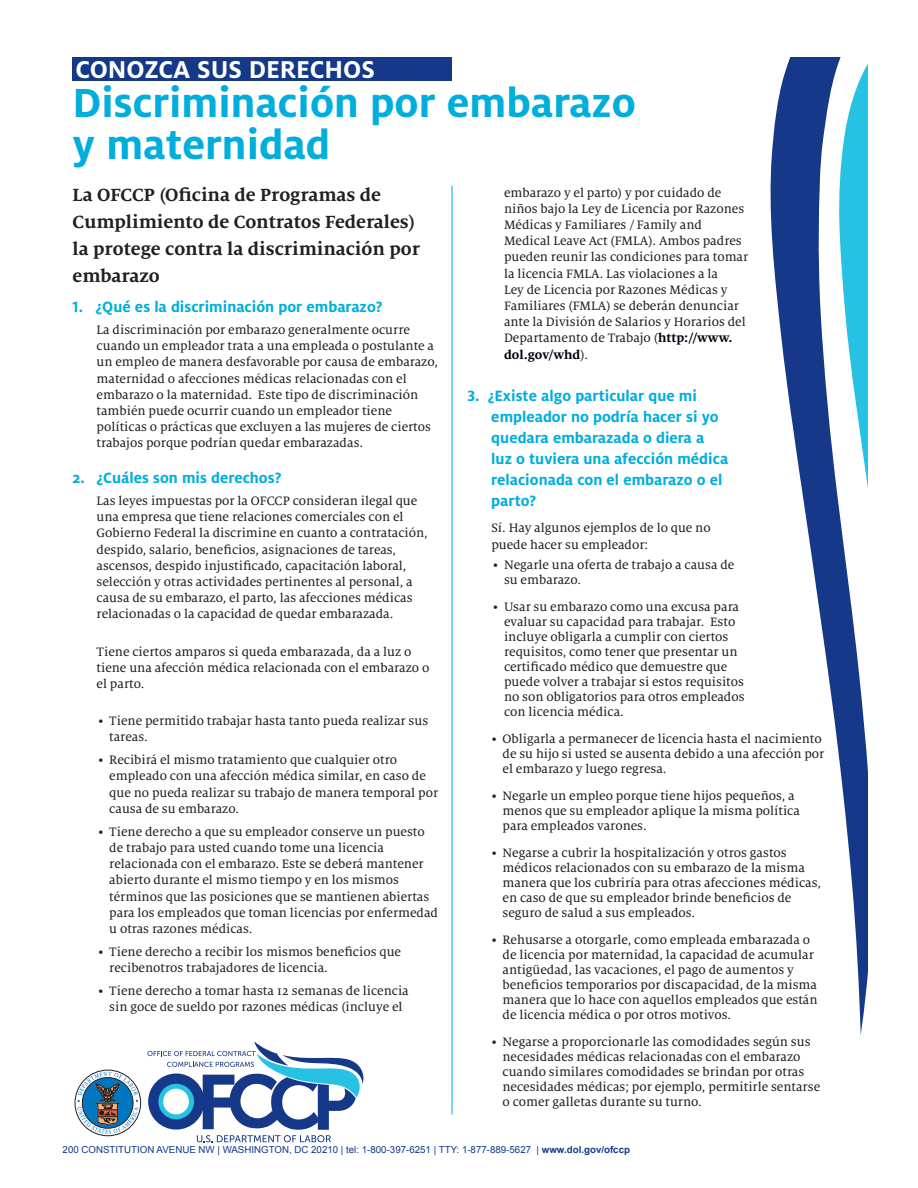
<style>
.page{position:relative;width:918px;height:1188px;background:#fff}
.page>*{position:absolute;margin:0;border:0;box-sizing:border-box;transform-origin:0 0}
.t1{font:700 45px/42px "Milo OT";color:#00aedc}
.t2{font:700 27px "Milo OT";color:#fff}
.t3{font:700 19.5px/27px "Milo Serif OT";color:#231f20}
.t4{font:700 16.5px/21px "Milo OT";color:#00aedc}
.BUllets{font:13.5px "Milo Serif OT Text";color:#231f20}
.TABS_Body_text{font:13.5px "Milo Serif OT Text";color:#231f20}
.BUllets-2{font:700 13.5px "Milo Serif OT";color:#00000c}
.t5{font:9.75px "Arial";color:#153889}
.s1{font-family:"Milo Serif OT";font-weight:700;color:#00000c}
.s2{font-family:"Milo Serif OT Text";font-weight:400;color:#231f20}
.s3{font-style:inherit}
.s4{font-weight:700}
</style>
<div class="page">
<svg style="left:770px;top:57px;width:98px;height:978px"></svg>
<div style="left:73px;top:56px;width:379px;height:25px;background:#153889"></div>
<hr style="left:452px;top:186px;width:1px;height:929px;background:#00aedc">
<div style="left:75px;top:1070px;width:66px;height:66px;border:1px solid #231f20;border-radius:50%"></div>
<svg style="left:78px;top:1072px;width:60px;height:62px"></svg>
<svg style="left:147px;top:1041px;width:216px;height:101px"></svg>
<h1 class="t2" style="left:76px;top:54px;width:301px">CONOZCA SUS DERECHOS</h1>
<h1 class="t1" style="left:73px;top:82px;width:565px">Discriminación por embarazo y maternidad</h1>
<h2 class="t3" style="left:73px;top:182px;width:349px">La OFCCP (Oficina de Programas de<br>Cumplimiento de Contratos Federales) la protege contra la discriminación por embarazo</h2>
<h3 class="t4" style="left:73px;top:297px;width:312px">1. ¿Qué es la discriminación por embarazo?</h3>
<p class="TABS_Body_text" style="left:97px;top:322px;width:315px">La discriminación por embarazo generalmente ocurre</p>
<p class="TABS_Body_text" style="left:97px;top:339px;width:339px">cuando un empleador trata a una empleada o postulante a</p>
<p class="TABS_Body_text" style="left:97px;top:355px;width:343px">un empleo de manera desfavorable por causa de embarazo,</p>
<p class="TABS_Body_text" style="left:97px;top:371px;width:312px">maternidad o afecciones médicas relacionadas con el</p>
<p class="TABS_Body_text" style="left:97px;top:387px;width:323px">embarazo o la maternidad. Este tipo de discriminación</p>
<p class="TABS_Body_text" style="left:97px;top:403px;width:297px">también puede ocurrir cuando un empleador tiene</p>
<p class="TABS_Body_text" style="left:97px;top:420px;width:336px">políticas o prácticas que excluyen a las mujeres de ciertos</p>
<p class="TABS_Body_text" style="left:97px;top:436px;width:268px">trabajos porque podrían quedar embarazadas.</p>
<h3 class="t4" style="left:73px;top:468px;width:210px">2. ¿Cuáles son mis derechos?</h3>
<p class="TABS_Body_text" style="left:97px;top:493px;width:322px">Las leyes impuestas por la OFCCP consideran ilegal que</p>
<p class="TABS_Body_text" style="left:97px;top:510px;width:309px">una empresa que tiene relaciones comerciales con el</p>
<p class="TABS_Body_text" style="left:97px;top:526px;width:333px">Gobierno Federal la discrimine en cuanto a contratación,</p>
<p class="TABS_Body_text" style="left:97px;top:542px;width:301px">despido, salario, beneficios, asignaciones de tareas,</p>
<p class="TABS_Body_text" style="left:97px;top:558px;width:311px">ascensos, despido injustificado, capacitación laboral,</p>
<p class="TABS_Body_text" style="left:97px;top:574px;width:318px">selección y otras actividades pertinentes al personal, a</p>
<p class="TABS_Body_text" style="left:97px;top:591px;width:318px">causa de su embarazo, el parto, las afecciones médicas</p>
<p class="TABS_Body_text" style="left:97px;top:607px;width:298px">relacionadas o la capacidad de quedar embarazada.</p>
<p class="TABS_Body_text" style="left:97px;top:644px;width:316px">Tiene ciertos amparos si queda embarazada, da a luz o</p>
<p class="TABS_Body_text" style="left:97px;top:660px;width:334px">tiene una afección médica relacionada con el embarazo o</p>
<p class="TABS_Body_text" style="left:97px;top:676px;width:49px">el parto.</p>
<p class="BUllets" style="left:98px;top:714px;width:332px">• Tiene permitido trabajar hasta tanto pueda realizar sus</p>
<p class="BUllets" style="left:109px;top:730px;width:40px">tareas.</p>
<p class="BUllets" style="left:98px;top:753px;width:301px">• Recibirá el mismo tratamiento que cualquier otro</p>
<p class="BUllets" style="left:109px;top:769px;width:318px">empleado con una afección médica similar, en caso de</p>
<p class="BUllets" style="left:109px;top:785px;width:330px">que no pueda realizar su trabajo de manera temporal por</p>
<p class="BUllets" style="left:109px;top:801px;width:131px">causa de su embarazo.</p>
<p class="BUllets" style="left:98px;top:824px;width:328px">• Tiene derecho a que su empleador conserve un puesto</p>
<p class="BUllets" style="left:109px;top:841px;width:276px">de trabajo para usted cuando tome una licencia</p>
<p class="BUllets" style="left:109px;top:857px;width:316px">relacionada con el embarazo. Este se deberá mantener</p>
<p class="BUllets" style="left:109px;top:873px;width:291px">abierto durante el mismo tiempo y en los mismos</p>
<p class="BUllets" style="left:109px;top:889px;width:322px">términos que las posiciones que se mantienen abiertas</p>
<p class="BUllets" style="left:109px;top:905px;width:330px">para los empleados que toman licencias por enfermedad</p>
<p class="BUllets" style="left:109px;top:922px;width:145px">u otras razones médicas.</p>
<p class="BUllets" style="left:98px;top:945px;width:305px">• Tiene derecho a recibir los mismos beneficios que</p>
<p class="BUllets" style="left:109px;top:961px;width:220px">recibenotros trabajadores de licencia.</p>
<p class="BUllets" style="left:98px;top:984px;width:312px">• Tiene derecho a tomar hasta 12 semanas de licencia</p>
<p class="BUllets" style="left:109px;top:1000px;width:295px">sin goce de sueldo por razones médicas (incluye el</p>
<p class="BUllets" style="left:504px;top:185px;width:219px">embarazo y el parto) y por cuidado de</p>
<p class="BUllets" style="left:504px;top:201px;width:242px">niños bajo la Ley de Licencia por Razones</p>
<p class="BUllets" style="left:504px;top:217px;width:199px">Médicas y Familiares / Family and</p>
<p class="BUllets" style="left:504px;top:234px;width:239px">Medical Leave Act (FMLA). Ambos padres</p>
<p class="BUllets" style="left:504px;top:250px;width:246px">pueden reunir las condiciones para tomar</p>
<p class="BUllets" style="left:504px;top:266px;width:215px">la licencia FMLA. Las violaciones a la</p>
<p class="BUllets" style="left:504px;top:282px;width:225px">Ley de Licencia por Razones Médicas y</p>
<p class="BUllets" style="left:504px;top:298px;width:236px">Familiares (FMLA) se deberán denunciar</p>
<p class="BUllets" style="left:504px;top:315px;width:243px">ante la División de Salarios y Horarios del</p>
<p class="BUllets" style="left:504px;top:331px;width:230px">Departamento de Trabajo (<span class="s1">http://www.</span></p>
<p class="BUllets-2" style="left:504px;top:347px;width:86px">dol.gov/whd<span class="s2">).</span></p>
<h3 class="t4" style="left:491px;top:386px;width:238px;text-indent:-24px">3. ¿Existe algo particular que mi empleador no podría hacer si yo quedara embarazada o diera a luz o tuviera una afección médica relacionada con el embarazo o el parto?</h3>
<p class="TABS_Body_text" style="left:491px;top:521px;width:221px">Sí. Hay algunos ejemplos de lo que no</p>
<p class="TABS_Body_text" style="left:491px;top:537px;width:158px">puede hacer su empleador:</p>
<p class="BUllets" style="left:493px;top:558px;width:243px">• Negarle una oferta de trabajo a causa de</p>
<p class="BUllets" style="left:504px;top:573px;width:79px">su embarazo.</p>
<p class="BUllets" style="left:493px;top:600px;width:248px">• Usar su embarazo como una excusa para</p>
<p class="BUllets" style="left:504px;top:615px;width:233px">evaluar su capacidad para trabajar. Esto</p>
<p class="BUllets" style="left:504px;top:630px;width:226px">incluye obligarla a cumplir con ciertos</p>
<p class="BUllets" style="left:504px;top:645px;width:235px">requisitos, como tener que presentar un</p>
<p class="BUllets" style="left:504px;top:660px;width:225px">certificado médico que demuestre que</p>
<p class="BUllets" style="left:504px;top:675px;width:241px">puede volver a trabajar si estos requisitos</p>
<p class="BUllets" style="left:504px;top:690px;width:242px">no son obligatorios para otros empleados</p>
<p class="BUllets" style="left:504px;top:705px;width:121px">con licencia médica.</p>
<p class="BUllets" style="left:491px;top:732px;width:332px">• Obligarla a permanecer de licencia hasta el nacimiento</p>
<p class="BUllets" style="left:503px;top:747px;width:323px">de su hijo si usted se ausenta debido a una afección por</p>
<p class="BUllets" style="left:503px;top:762px;width:166px">el embarazo y luego regresa.</p>
<p class="BUllets" style="left:491px;top:789px;width:305px">• Negarle un empleo porque tiene hijos pequeños, a</p>
<p class="BUllets" style="left:503px;top:804px;width:299px">menos que su empleador aplique la misma política</p>
<p class="BUllets" style="left:503px;top:819px;width:146px">para empleados varones.</p>
<p class="BUllets" style="left:491px;top:846px;width:297px">• Negarse a cubrir la hospitalización y otros gastos</p>
<p class="BUllets" style="left:503px;top:861px;width:304px">médicos relacionados con su embarazo de la misma</p>
<p class="BUllets" style="left:503px;top:876px;width:320px">manera que los cubriría para otras afecciones médicas,</p>
<p class="BUllets" style="left:503px;top:891px;width:290px">en caso de que su empleador brinde beneficios de</p>
<p class="BUllets" style="left:503px;top:906px;width:194px">seguro de salud a sus empleados.</p>
<p class="BUllets" style="left:491px;top:933px;width:320px">• Rehusarse a otorgarle, como empleada embarazada o</p>
<p class="BUllets" style="left:503px;top:948px;width:313px">de licencia por maternidad, la capacidad de acumular</p>
<p class="BUllets" style="left:503px;top:963px;width:293px">antigüedad, las vacaciones, el pago de aumentos y</p>
<p class="BUllets" style="left:503px;top:978px;width:316px">beneficios temporarios por discapacidad, de la misma</p>
<p class="BUllets" style="left:503px;top:993px;width:317px">manera que lo hace con aquellos empleados que están</p>
<p class="BUllets" style="left:503px;top:1008px;width:230px">de licencia médica o por otros motivos.</p>
<p class="BUllets" style="left:491px;top:1035px;width:321px">• Negarse a proporcionarle las comodidades según sus</p>
<p class="BUllets" style="left:503px;top:1050px;width:300px">necesidades médicas relacionadas con el embarazo</p>
<p class="BUllets" style="left:503px;top:1065px;width:303px">cuando similares comodidades se brindan por otras</p>
<p class="BUllets" style="left:503px;top:1080px;width:319px">necesidades médicas; por ejemplo, permitirle sentarse</p>
<p class="BUllets" style="left:503px;top:1095px;width:201px">o comer galletas durante su turno.</p>
<p class="t5" style="left:63px;top:1143px;width:569px">200 CONSTITUTION AVENUE NW | WASHINGTON, DC 20210 | tel: 1-800-397-6251 | <span class="s3">TTY</span>: 1-877-889-5627 | <span class="s4">www.dol.gov/ofccp</span></p>
</div>
